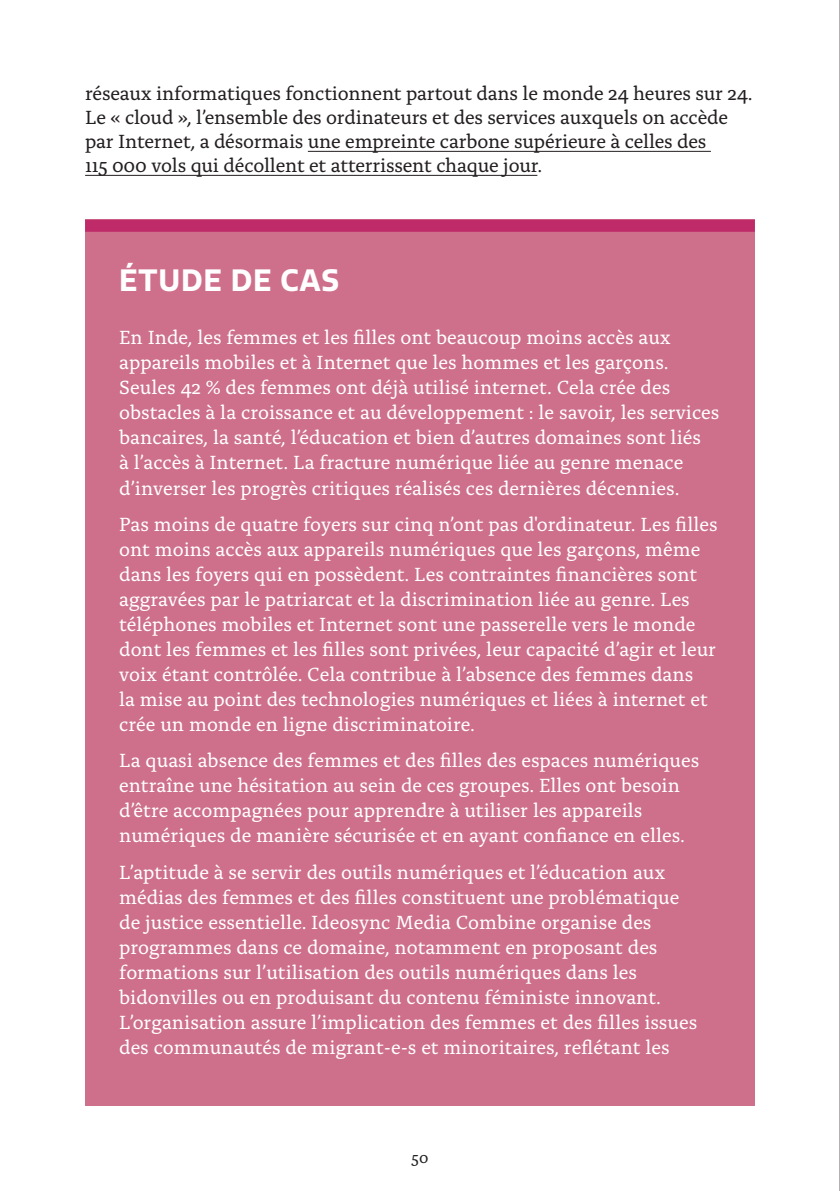
<style>
.page{position:relative;width:840px;height:1191px;background:#fff}
.page>*{position:absolute;margin:0;border:0;box-sizing:border-box;transform-origin:0 0}
.Case_Study_Header{font:700 30px "Quatro";letter-spacing:.03em;color:#fff}
.Case_Study_Body_Text{font:20px/25px "Alda OTCEV";color:#fff}
.Body_Text_-_Alda{font:20px/24px "Alda OTCEV";letter-spacing:-.01em;color:#231f20}
.t1{font:16px "Alda OTCEV";color:#231f20}
</style>
<div class="page">
<hr style="left:839px;top:0;width:1px;height:1191px;background:#231f20">
<div style="left:85px;top:220px;width:669px;height:886px;background:#ce6f8b"></div>
<hr style="left:308px;top:151px;width:402px;height:1px;background:#231f20">
<hr style="left:85px;top:175px;width:452px;height:1px;background:#231f20">
<div style="left:85px;top:220px;width:669px;height:12px;background:#bf2a69"></div>
<p class="Body_Text_-_Alda" style="left:85px;top:80px;width:668px">réseaux informatiques fonctionnent partout dans le monde 24 heures sur 24.<br>Le « cloud », l’ensemble des ordinateurs et des services auxquels on accède par Internet, a désormais une empreinte carbone supérieure à celles des<br>115 000 vols qui décollent et atterrissent chaque jour.</p>
<p class="Case_Study_Header" style="left:119px;top:263px;width:221px">ÉTUDE DE CAS</p>
<p class="Case_Study_Body_Text" style="left:119px;top:324px;width:601px">En Inde, les femmes et les filles ont beaucoup moins accès aux appareils mobiles et à Internet que les hommes et les garçons.<br>Seules 42 % des femmes ont déjà utilisé internet. Cela crée des obstacles à la croissance et au développement : le savoir, les services bancaires, la santé, l’éducation et bien d’autres domaines sont liés<br>à l’accès à Internet. La fracture numérique liée au genre menace d’inverser les progrès critiques réalisés ces dernières décennies.</p>
<p class="Case_Study_Body_Text" style="left:119px;top:510px;width:599px">Pas moins de quatre foyers sur cinq n’ont pas d'ordinateur. Les filles ont moins accès aux appareils numériques que les garçons, même dans les foyers qui en possèdent. Les contraintes financières sont aggravées par le patriarcat et la discrimination liée au genre. Les téléphones mobiles et Internet sont une passerelle vers le monde dont les femmes et les filles sont privées, leur capacité d’agir et leur voix étant contrôlée. Cela contribue à l’absence des femmes dans<br>la mise au point des technologies numériques et liées à internet et crée un monde en ligne discriminatoire.</p>
<p class="Case_Study_Body_Text" style="left:119px;top:746px;width:581px">La quasi absence des femmes et des filles des espaces numériques entraîne une hésitation au sein de ces groupes. Elles ont besoin d’être accompagnées pour apprendre à utiliser les appareils numériques de manière sécurisée et en ayant confiance en elles.</p>
<p class="Case_Study_Body_Text" style="left:119px;top:858px;width:579px">L’aptitude à se servir des outils numériques et l’éducation aux médias des femmes et des filles constituent une problématique de justice essentielle. Ideosync Media Combine organise des programmes dans ce domaine, notamment en proposant des formations sur l’utilisation des outils numériques dans les bidonvilles ou en produisant du contenu féministe innovant.<br>L’organisation assure l’implication des femmes et des filles issues des communautés de migrant-e-s et minoritaires, reflétant les</p>
<p class="t1" style="left:411px;top:1145px;width:18px">50</p>
</div>
